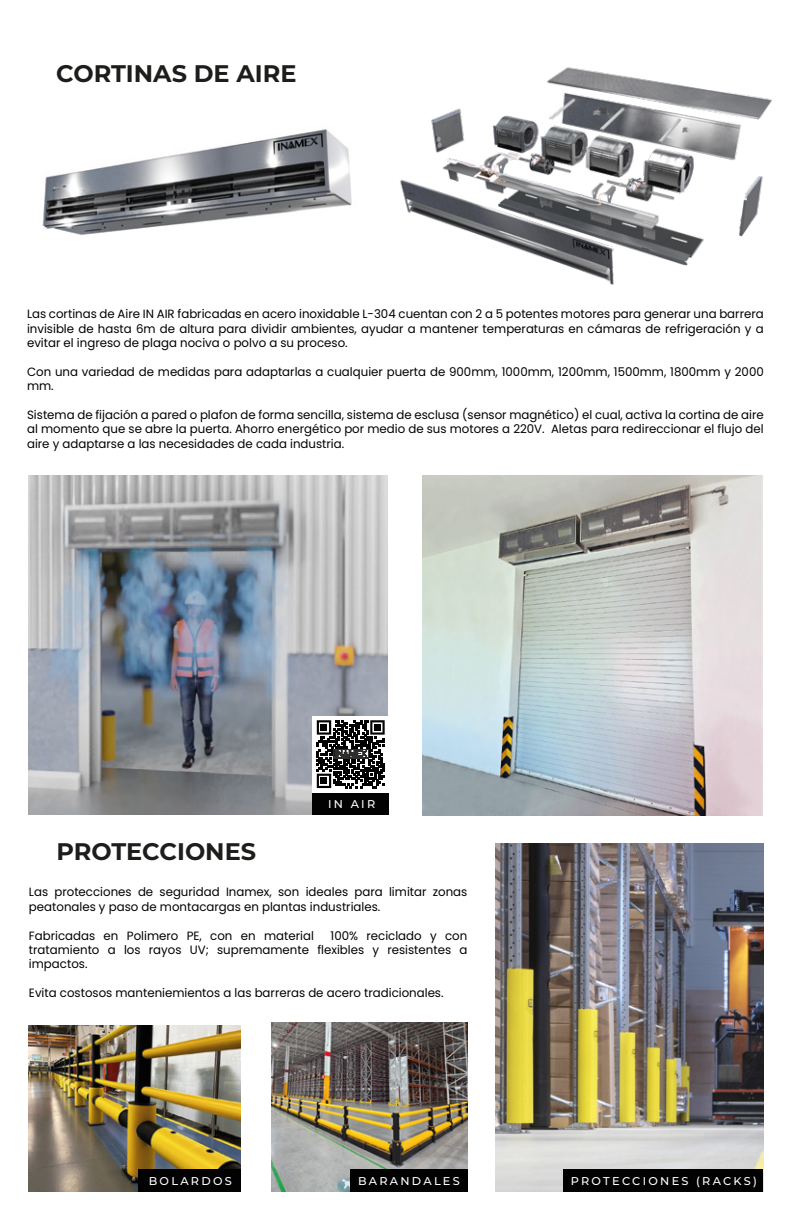
<style>
.page{position:relative;width:792px;height:1224px;background:#fff}
.page>*{position:absolute;margin:0;border:0;box-sizing:border-box;transform-origin:0 0}
.t1{font:700 24px "Montserrat";color:#1d1d1b}
.t2{font:12px/14.4px "Poppins";color:#000;text-align:justify}
.t3{font:500 11.4px "Montserrat";letter-spacing:.2em;color:#fff}
</style>
<div class="page">
<img style="left:28px;top:475px;width:359px;height:339px">
<img style="left:28px;top:1025px;width:212px;height:167px">
<img style="left:272px;top:1023px;width:195px;height:169px">
<img style="left:495px;top:844px;width:267px;height:347px">
<img style="left:42px;top:129px;width:310px;height:106px">
<img style="left:422px;top:475px;width:340px;height:340px">
<div style="left:312px;top:792px;width:76px;height:23px;background:#020202"></div>
<div style="left:563px;top:1169px;width:199px;height:23px;background:#020202"></div>
<div style="left:349px;top:1169px;width:118px;height:23px;background:#020202"></div>
<div style="left:138px;top:1169px;width:102px;height:23px;background:#020202"></div>
<img style="left:400px;top:67px;width:372px;height:218px">
<div style="left:312px;top:716px;width:76px;height:76px;background:#fff"></div>
<svg style="left:316px;top:720px;width:68px;height:68px"></svg>
<img style="left:333px;top:750px;width:35px;height:9px">
<h1 class="t1" style="left:56px;top:56px;width:242px">CORTINAS DE AIRE</h1>
<p class="t2" style="left:27px;top:307px;width:737px">Las cortinas de Aire IN AIR fabricadas en acero inoxidable L-304 cuentan con 2 a 5 potentes motores para generar una barrera invisible de hasta 6m de altura para dividir ambientes, ayudar a mantener temperaturas en cámaras de refrigeración y a evitar el ingreso de plaga nociva o polvo a su proceso.</p>
<p class="t2" style="left:27px;top:364px;width:737px">Con una variedad de medidas para adaptarlas a cualquier puerta de 900mm, 1000mm, 1200mm, 1500mm, 1800mm y 2000 mm.</p>
<p class="t2" style="left:27px;top:408px;width:737px">Sistema de fijación a pared o plafon de forma sencilla, sistema de esclusa (sensor magnético) el cual, activa la cortina de aire al momento que se abre la puerta. Ahorro energético por medio de sus motores a 220V. Aletas para redireccionar el flujo del aire y adaptarse a las necesidades de cada industria.</p>
<h1 class="t1" style="left:56px;top:835px;width:201px">PROTECCIONES</h1>
<p class="t3" style="left:328px;top:796px;width:49px">IN AIR</p>
<p class="t2" style="left:29px;top:885px;width:439px">Las protecciones de seguridad Inamex, son ideales para limitar zonas peatonales y paso de montacargas en plantas industriales.</p>
<p class="t2" style="left:29px;top:928px;width:286px">Fabricadas en Polimero PE, con en material</p>
<p class="t2" style="left:29px;top:928px;width:439px;text-indent:301px">100% reciclado y con tratamiento a los rayos UV; supremamente flexibles y resistentes a impactos.</p>
<p class="t2" style="left:29px;top:986px;width:416px">Evita costosos manteniemientos a las barreras de acero tradicionales.</p>
<p class="t3" style="left:149px;top:1173px;width:84px">BOLARDOS</p>
<p class="t3" style="left:358px;top:1173px;width:103px">BARANDALES</p>
<p class="t3" style="left:570px;top:1173px;width:187px">PROTECCIONES (RACKS)</p>
</div>
